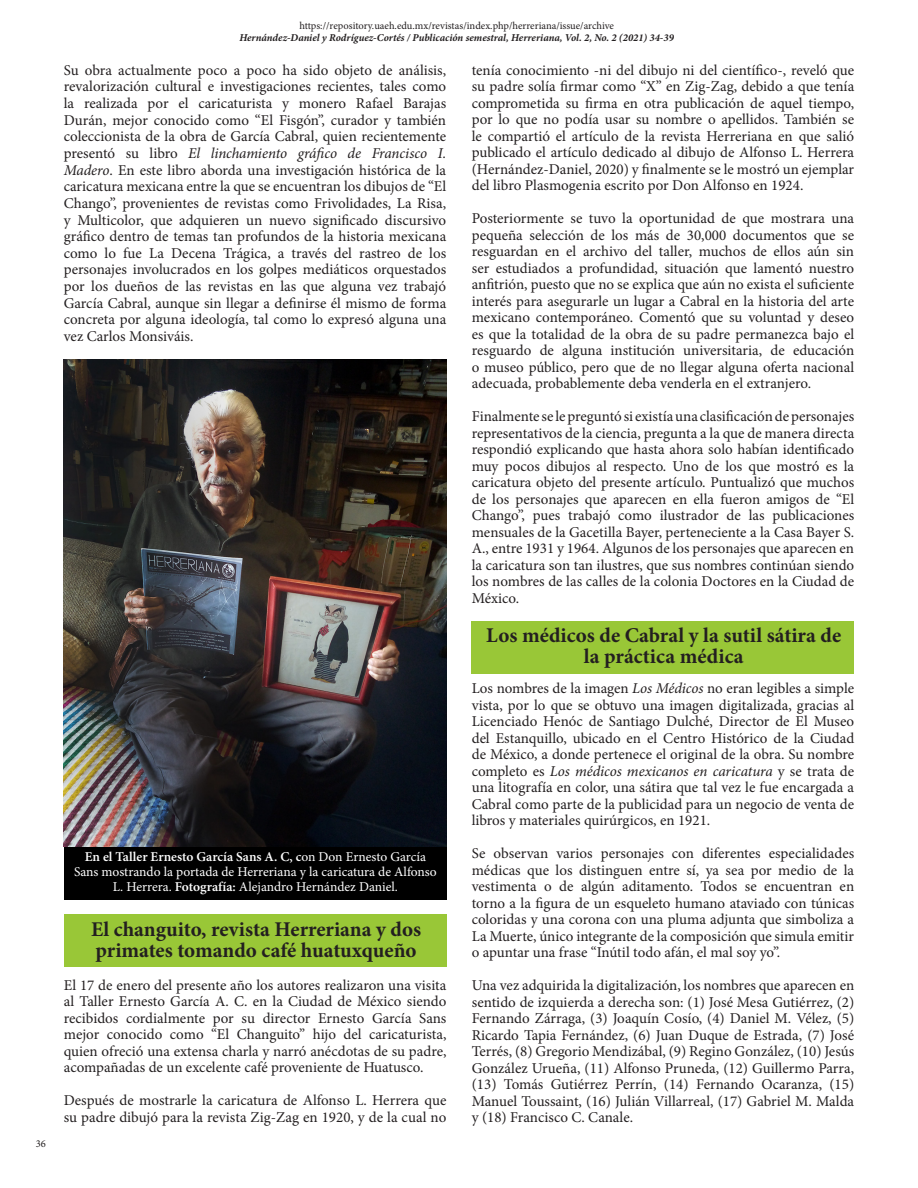
<style>
.page{position:relative;width:918px;height:1188px;background:#fff}
.page>*{position:absolute;margin:0;border:0;box-sizing:border-box;transform-origin:0 0}
.t1{font:700 21px/21px "Minion Pro";color:#231f20}
.t2{font:15px/16.5px "Minion Pro";color:#231f20;text-align:justify}
.t3{font:13.5px/15px "Minion Pro";color:#fff;text-align:center}
.t4{font:italic 700 10.5px "Minion Pro";color:#231f20}
.t5{font:10.5px "Minion Pro";letter-spacing:-.005em;color:#231f20}
.s1{font-style:italic}
.s2{font-weight:600}
</style>
<div class="page">
<img style="left:64px;top:359px;width:382px;height:488px">
<div style="left:64px;top:847px;width:382px;height:53px;background:#000"></div>
<div style="left:64px;top:914px;width:382px;height:53px;background:#99c737"></div>
<div style="left:472px;top:621px;width:382px;height:53px;background:#99c737"></div>
<p class="t5" style="left:36px;top:1137px;width:12px">36</p>
<p class="t5" style="left:299px;top:19px;width:316px">https://repository.uaeh.edu.mx/revistas/index.php/herreriana/issue/archive</p>
<p class="t4" style="left:239px;top:31px;width:436px">Hernández-Daniel y Rodríguez-Cortés / Publicación semestral, Herreriana, Vol. 2, No. 2 (2021) 34-39</p>
<p class="t2" style="left:64px;top:62px;width:384px">Su obra actualmente poco a poco ha sido objeto de análisis, revalorización cultural e investigaciones recientes, tales como la realizada por el caricaturista y monero Rafael Barajas Durán, mejor conocido como “El Fisgón”, curador y también coleccionista de la obra de García Cabral, quien recientemente presentó su libro <span class="s1">El linchamiento gráfico de Francisco I.<br>Madero</span>. En este libro aborda una investigación histórica de la caricatura mexicana entre la que se encuentran los dibujos de “El Chango”, provenientes de revistas como Frivolidades, La Risa, y Multicolor, que adquieren un nuevo significado discursivo gráfico dentro de temas tan profundos de la historia mexicana como lo fue La Decena Trágica, a través del rastreo de los personajes involucrados en los golpes mediáticos orquestados por los dueños de las revistas en las que alguna vez trabajó García Cabral, aunque sin llegar a definirse él mismo de forma concreta por alguna ideología, tal como lo expresó alguna una vez Carlos Monsiváis.</p>
<p class="t3" style="left:74px;top:849px;width:364px"><span class="s2">En el Taller Ernesto García Sans A. C, c</span>on Don Ernesto García<br>Sans mostrando la portada de Herreriana y la caricatura de Alfonso<br>L. Herrera. <span class="s2">Fotografía:</span> Alejandro Hernández Daniel.</p>
<p class="t1" style="left:91px;top:918px;width:332px">El changuito, revista Herreriana y dos primates tomando café huatuxqueño</p>
<p class="t2" style="left:64px;top:977px;width:384px">El 17 de enero del presente año los autores realizaron una visita al Taller Ernesto García A. C. en la Ciudad de México siendo recibidos cordialmente por su director Ernesto García Sans mejor conocido como “El Changuito” hijo del caricaturista, quien ofreció una extensa charla y narró anécdotas de su padre, acompañadas de un excelente café proveniente de Huatusco.</p>
<p class="t2" style="left:64px;top:1092px;width:384px">Después de mostrarle la caricatura de Alfonso L. Herrera que su padre dibujó para la revista Zig-Zag en 1920, y de la cual no</p>
<p class="t2" style="left:472px;top:62px;width:384px">tenía conocimiento -ni del dibujo ni del científico-, reveló que su padre solía firmar como “X” en Zig-Zag, debido a que tenía comprometida su firma en otra publicación de aquel tiempo, por lo que no podía usar su nombre o apellidos. También se le compartió el artículo de la revista Herreriana en que salió publicado el artículo dedicado al dibujo de Alfonso L. Herrera (Hernández-Daniel, 2020) y finalmente se le mostró un ejemplar del libro Plasmogenia escrito por Don Alfonso en 1924.</p>
<p class="t2" style="left:472px;top:210px;width:384px">Posteriormente se tuvo la oportunidad de que mostrara una pequeña selección de los más de 30,000 documentos que se resguardan en el archivo del taller, muchos de ellos aún sin ser estudiados a profundidad, situación que lamentó nuestro anfitrión, puesto que no se explica que aún no exista el suficiente interés para asegurarle un lugar a Cabral en la historia del arte mexicano contemporáneo. Comentó que su voluntad y deseo es que la totalidad de la obra de su padre permanezca bajo el resguardo de alguna institución universitaria, de educación o museo público, pero que de no llegar alguna oferta nacional adecuada, probablemente deba venderla en el extranjero.</p>
<p class="t2" style="left:472px;top:408px;width:384px">Finalmente se le preguntó si existía una clasificación de personajes representativos de la ciencia, pregunta a la que de manera directa respondió explicando que hasta ahora solo habían identificado muy pocos dibujos al respecto. Uno de los que mostró es la caricatura objeto del presente artículo. Puntualizó que muchos de los personajes que aparecen en ella fueron amigos de “El Chango”, pues trabajó como ilustrador de las publicaciones mensuales de la Gacetilla Bayer, perteneciente a la Casa Bayer S.<br>A., entre 1931 y 1964. Algunos de los personajes que aparecen en la caricatura son tan ilustres, que sus nombres continúan siendo los nombres de las calles de la colonia Doctores en la Ciudad de México.</p>
<p class="t1" style="left:486px;top:625px;width:357px;text-align:center">Los médicos de Cabral y la sutil sátira de la práctica médica</p>
<p class="t2" style="left:472px;top:680px;width:384px">Los nombres de la imagen <span class="s1">Los Médicos</span> no eran legibles a simple vista, por lo que se obtuvo una imagen digitalizada, gracias al Licenciado Henóc de Santiago Dulché, Director de El Museo del Estanquillo, ubicado en el Centro Histórico de la Ciudad de México, a donde pertenece el original de la obra. Su nombre completo es <span class="s1">Los médicos mexicanos en caricatura</span> y se trata de una litografía en color, una sátira que tal vez le fue encargada a Cabral como parte de la publicidad para un negocio de venta de libros y materiales quirúrgicos, en 1921.</p>
<p class="t2" style="left:472px;top:845px;width:384px">Se observan varios personajes con diferentes especialidades médicas que los distinguen entre sí, ya sea por medio de la vestimenta o de algún aditamento. Todos se encuentran en torno a la figura de un esqueleto humano ataviado con túnicas coloridas y una corona con una pluma adjunta que simboliza a La Muerte, único integrante de la composición que simula emitir o apuntar una frase “Inútil todo afán, el mal soy yo”.</p>
<p class="t2" style="left:472px;top:977px;width:384px">Una vez adquirida la digitalización, los nombres que aparecen en sentido de izquierda a derecha son: (1) José Mesa Gutiérrez, (2)<br>Fernando Zárraga, (3) Joaquín Cosío, (4) Daniel M. Vélez, (5)<br>Ricardo Tapia Fernández, (6) Juan Duque de Estrada, (7) José Terrés, (8) Gregorio Mendizábal, (9) Regino González, (10) Jesús González Urueña, (11) Alfonso Pruneda, (12) Guillermo Parra, (13) Tomás Gutiérrez Perrín, (14) Fernando Ocaranza, (15)<br>Manuel Toussaint, (16) Julián Villarreal, (17) Gabriel M. Malda y (18) Francisco C. Canale.</p>
</div>
